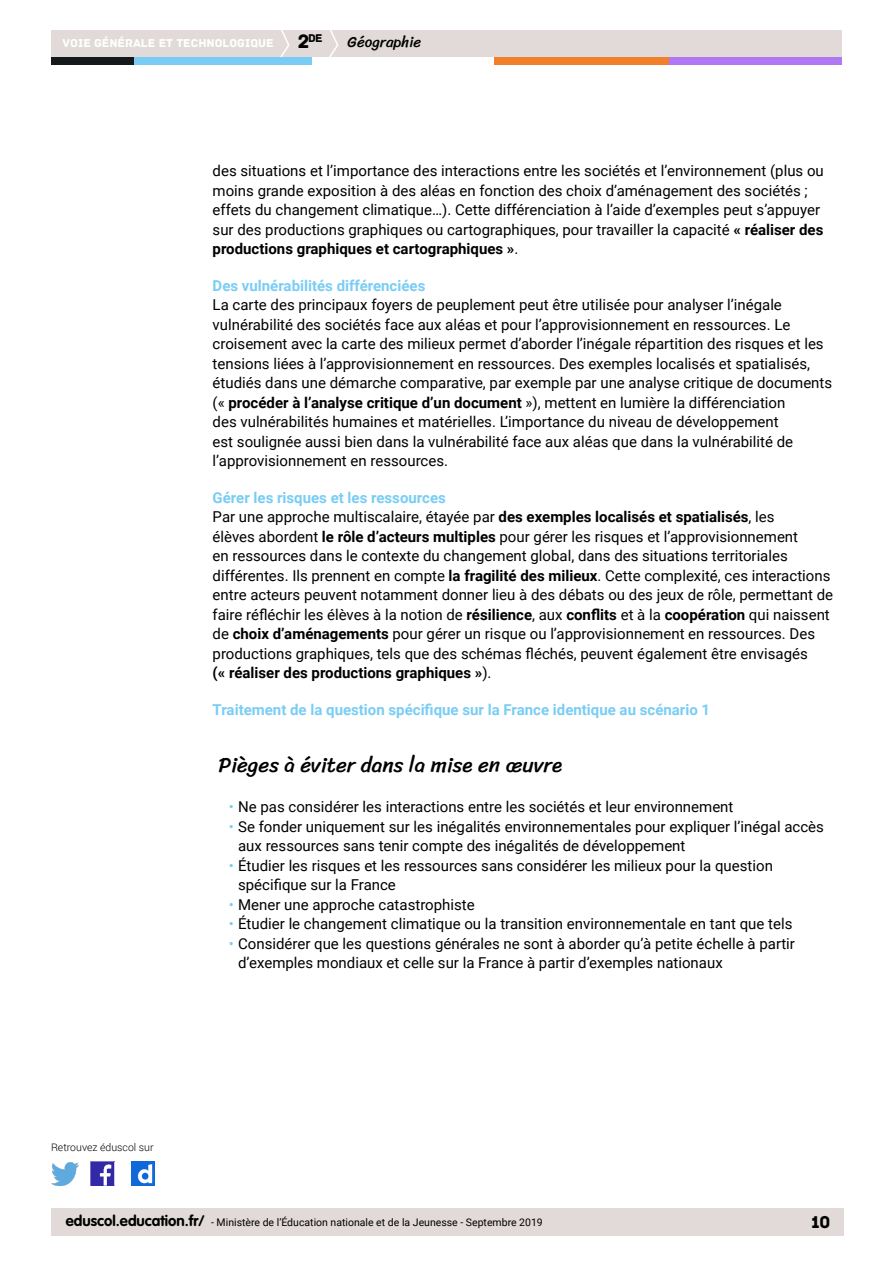
<style>
.page{position:relative;width:893px;height:1263px;background:#fff}
.page>*{position:absolute;margin:0;border:0;box-sizing:border-box;transform-origin:0 0}
.t1{font:21px "Sriracha";color:#000}
.t2{font:18px "Archive";color:#000}
.t3{font:15px/19.5px "Roboto";color:#000}
.t4{font:700 15px "Roboto";color:#79cdf4}
.t5{font:15px "Sriracha";color:#000}
.t6{font:12px "Archive";color:#fff}
.t7{font:11.85px "Archive";color:#000}
.t8{font:10.5px "Roboto";color:#000}
.t9{font:300 10.5px "Roboto";color:#000}
.s1{font-size:20.4px}
.s2{font-weight:700}
.s3{font-weight:700;color:#79cdf4}
.s4{color:#79cdf4}
.s5{font-family:"VAG Rounded Std";font-weight:700;font-size:15px}
</style>
<div class="page">
<div style="left:51px;top:30px;width:791px;height:27px;background:#e1dad8"></div>
<svg style="left:280px;top:30px;width:10px;height:27px"></svg>
<svg style="left:329px;top:30px;width:9px;height:27px"></svg>
<div style="left:133px;top:57px;width:179px;height:8px;background:#79cdf4"></div>
<div style="left:51px;top:57px;width:82px;height:8px;background:#141a1c"></div>
<div style="left:667px;top:57px;width:175px;height:8px;background:#b078f2"></div>
<div style="left:494px;top:57px;width:175px;height:8px;background:#f0802b"></div>
<div style="left:51px;top:1209px;width:792px;height:27px;background:#e1dad8"></div>
<img style="left:91px;top:1162px;width:23px;height:23px">
<img style="left:51px;top:1163px;width:28px;height:22px">
<img style="left:132px;top:1162px;width:22px;height:23px">
<p class="t7" style="left:298px;top:31px;width:27px"><span class="s1">2</span>de</p>
<p class="t6" style="left:63px;top:36px;width:212px">VOIE GÉNÉRALE ET TECHNOLOGIQUE</p>
<p class="t5" style="left:348px;top:33px;width:75px">Géographie</p>
<p class="t3" style="left:213px;top:160px;width:613px">des situations et l’importance des interactions entre les sociétés et l’environnement (plus ou moins grande exposition à des aléas en fonction des choix d’aménagement des sociétés ; effets du changement climatique…). Cette différenciation à l’aide d’exemples peut s’appuyer sur des productions graphiques ou cartographiques, pour travailler la capacité <span class="s2">« réaliser des productions graphiques et cartographiques »</span>.</p>
<p class="t4" style="left:213px;top:275px;width:214px">Des vulnérabilités différenciées</p>
<p class="t3" style="left:213px;top:294px;width:621px">La carte des principaux foyers de peuplement peut être utilisée pour analyser l’inégale vulnérabilité des sociétés face aux aléas et pour l’approvisionnement en ressources. Le croisement avec la carte des milieux permet d’aborder l’inégale répartition des risques et les tensions liées à l’approvisionnement en ressources. Des exemples localisés et spatialisés, étudiés dans une démarche comparative, par exemple par une analyse critique de documents (« <span class="s2">procéder à l’analyse critique d’un document</span> »), mettent en lumière la différenciation<br>des vulnérabilités humaines et matérielles. L’importance du niveau de développement<br>est soulignée aussi bien dans la vulnérabilité face aux aléas que dans la vulnérabilité de l’approvisionnement en ressources.</p>
<p class="t3" style="left:213px;top:487px;width:622px"><span class="s3">Gérer les risques et les ressources<br></span>Par une approche multiscalaire, étayée par <span class="s2">des exemples localisés et spatialisés</span>, les<br>élèves abordent <span class="s2">le rôle d’acteurs multiples</span> pour gérer les risques et l’approvisionnement<br>en ressources dans le contexte du changement global, dans des situations territoriales différentes. Ils prennent en compte <span class="s2">la fragilité des milieux</span>. Cette complexité, ces interactions entre acteurs peuvent notamment donner lieu à des débats ou des jeux de rôle, permettant de faire réfléchir les élèves à la notion de <span class="s2">résilience</span>, aux <span class="s2">conflits</span> et à la <span class="s2">coopération</span> qui naissent de <span class="s2">choix d’aménagements</span> pour gérer un risque ou l’approvisionnement en ressources. Des productions graphiques, tels que des schémas fléchés, peuvent également être envisagés<br><span class="s2">(« réaliser des productions graphiques »</span>).</p>
<p class="t4" style="left:213px;top:699px;width:499px">Traitement de la question spécifique sur la France identique au scénario 1</p>
<h1 class="t1" style="left:219px;top:752px;width:345px">Pièges à éviter dans la mise en œuvre</h1>
<p class="t3" style="left:229px;top:797px;width:506px"><span class="s4">•</span> Ne pas considérer les interactions entre les sociétés et leur environnement</p>
<p class="t3" style="left:238px;top:816px;width:587px;text-indent:-9px"><span class="s4">•</span> Se fonder uniquement sur les inégalités environnementales pour expliquer l’inégal accès aux ressources sans tenir compte des inégalités de développement</p>
<p class="t3" style="left:238px;top:855px;width:536px;text-indent:-9px"><span class="s4">•</span> Étudier les risques et les ressources sans considérer les milieux pour la question spécifique sur la France</p>
<p class="t3" style="left:229px;top:894px;width:247px"><span class="s4">•</span> Mener une approche catastrophiste</p>
<p class="t3" style="left:229px;top:914px;width:565px"><span class="s4">•</span> Étudier le changement climatique ou la transition environnementale en tant que tels</p>
<p class="t3" style="left:238px;top:933px;width:558px;text-indent:-9px"><span class="s4">•</span> Considérer que les questions générales ne sont à aborder qu’à petite échelle à partir d’exemples mondiaux et celle sur la France à partir d’exemples nationaux</p>
<p class="t9" style="left:51px;top:1140px;width:104px">Retrouvez éduscol sur</p>
<p class="t8" style="left:66px;top:1215px;width:478px"><span class="s5">eduscol.education.fr/</span> - Ministère de l’Éducation nationale et de la Jeunesse - Septembre 2019</p>
<p class="t2" style="left:811px;top:1211px;width:21px">10</p>
</div>
